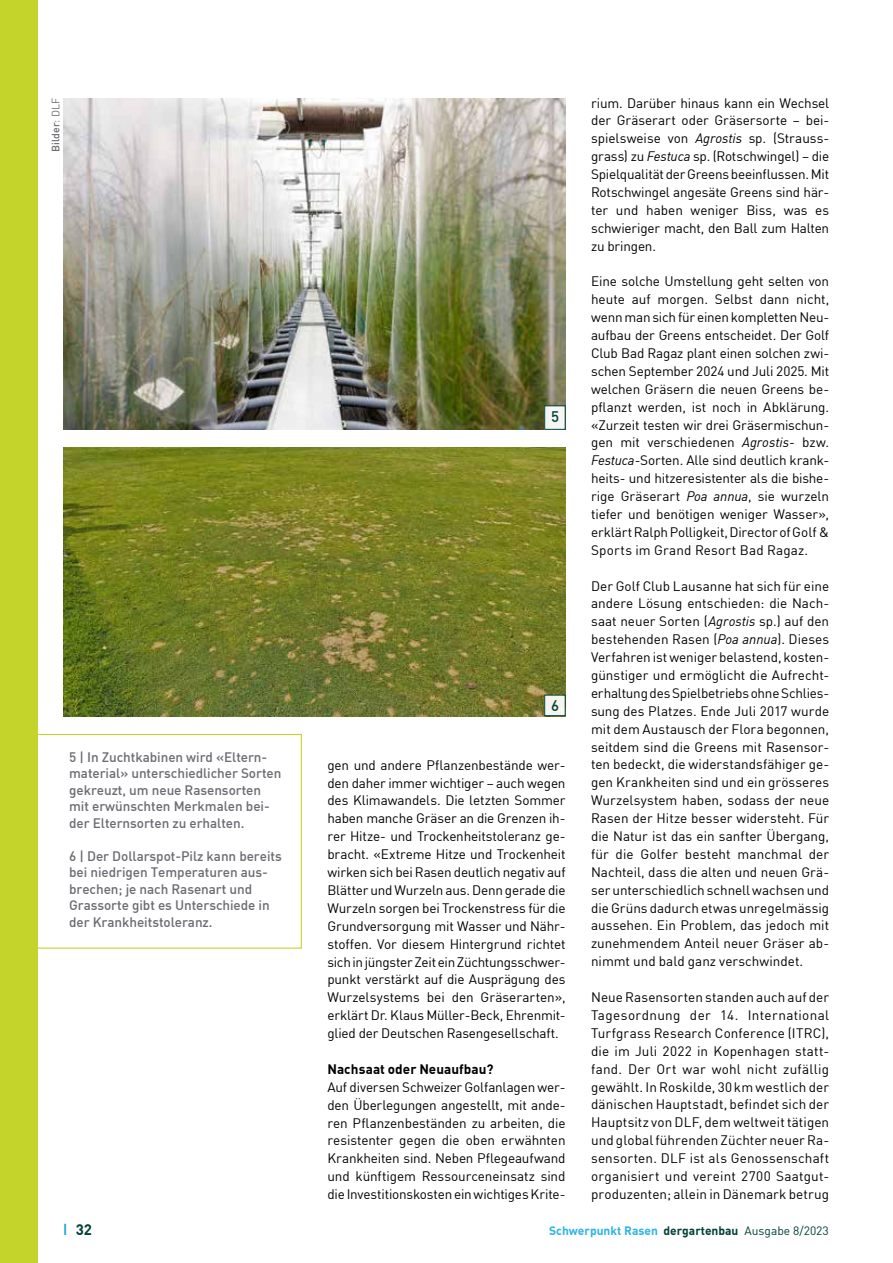
<style>
.page{position:relative;width:893px;height:1263px;background:#fff}
.page>*{position:absolute;margin:0;border:0;box-sizing:border-box;transform-origin:0 0}
.t1{font:700 15px "DIN Offc Pro";color:#004137}
.t2{font:500 15px "DIN Offc Pro";color:#004137}
.t3{font:13.5px/17.9px "DIN Offc Pro";color:#000;text-align:justify}
.t4{font:500 13.5px/16.5px "DIN Offc Pro";letter-spacing:-.005em;color:#6b6a71}
.t5{font:700 13.5px "DIN Offc Pro";letter-spacing:.005em;color:#000}
.t6{font:700 12px "DIN Offc Pro";color:#2eb3e7}
.t7{font:500 10.5px "DIN Offc Pro";color:#6b6a71}
.s1{font-weight:400}
.s2{font-style:italic}
.s3{color:#004137}
.s4{font-weight:400;color:#004137}
</style>
<div class="page">
<svg style="left:64px;top:1224px;width:2px;height:11px"></svg>
<img style="left:64px;top:99px;width:502px;height:331px">
<img style="left:63px;top:448px;width:503px;height:268px">
<svg style="left:37px;top:734px;width:265px;height:215px"></svg>
<div style="left:545px;top:406px;width:20px;height:23px;background:#f6f5f3"></div>
<div style="left:544px;top:405px;width:22px;height:25px;border:1px solid #004137"></div>
<div style="left:545px;top:695px;width:20px;height:21px;background:#f4f5f0"></div>
<div style="left:544px;top:695px;width:22px;height:21px;border:1px solid #004137"></div>
<div style="left:0;top:0;width:37px;height:1263px;background:#c5d42b"></div>
<p class="t7" style="left:47px;top:152px;width:55px;rotate:-90deg">Bilder<span class="s1">: DLF</span></p>
<p class="t4" style="left:69px;top:747px;width:214px">5 | In Zuchtkabinen wird «Eltern&shy;material» unterschiedlicher Sorten gekreuzt, um neue Rasensorten mit erwünschten Merkmalen bei&shy;der Elternsorten zu erhalten.</p>
<p class="t4" style="left:69px;top:846px;width:214px">6 | Der Dollarspot-Pilz kann bereits bei niedrigen Temperaturen aus&shy;brechen; je nach Rasenart und<br>Grassorte gibt es Unterschiede in der Krankheitstoleranz.</p>
<p class="t2" style="left:551px;top:404px;width:9px">5</p>
<p class="t2" style="left:551px;top:693px;width:9px">6</p>
<p class="t3" style="left:327px;top:754px;width:240px">gen und andere Pflanzenbestände wer&shy;den daher immer wichtiger – auch wegen des Klimawandels. Die letzten Sommer haben manche Gräser an die Grenzen ih&shy;rer Hitze- und Trockenheitstoleranz ge&shy;bracht. «Extreme Hitze und Trockenheit wirken sich bei Rasen deutlich negativ auf Blätter und Wurzeln aus. Denn gerade die Wurzeln sorgen bei Trockenstress für die Grundversorgung mit Wasser und Nähr&shy;stoffen. Vor diesem Hintergrund richtet sich in jüngster Zeit ein Züchtungsschwer&shy;punkt verstärkt auf die Ausprägung des Wurzelsystems bei den Gräserarten», erklärt Dr. Klaus Müller-Beck, Ehrenmit&shy;glied der Deutschen Rasengesellschaft.</p>
<p class="t5" style="left:327px;top:1058px;width:168px">Nachsaat oder Neuaufbau?</p>
<p class="t3" style="left:327px;top:1076px;width:240px">Auf diversen Schweizer Golfanlagen wer&shy;den Überlegungen angestellt, mit ande&shy;ren Pflanzenbeständen zu arbeiten, die resistenter gegen die oben erwähnten Krankheiten sind. Neben Pflegeaufwand und künftigem Ressourceneinsatz sind die Investitionskosten ein wichtiges Krite-</p>
<p class="t3" style="left:591px;top:92px;width:240px">rium. Darüber hinaus kann ein Wechsel der Gräserart oder Gräsersorte – bei&shy;spielsweise von <span class="s2">Agrostis</span> sp. (Strauss&shy;grass) zu <span class="s2">Festuca</span> sp. (Rotschwingel) – die Spielqualität der Greens beeinflussen. Mit Rotschwingel angesäte Greens sind här&shy;ter und haben weniger Biss, was es schwieriger macht, den Ball zum Halten zu bringen.</p>
<p class="t3" style="left:591px;top:271px;width:240px">Eine solche Umstellung geht selten von heute auf morgen. Selbst dann nicht, wenn man sich für einen kompletten Neu&shy;aufbau der Greens entscheidet. Der Golf Club Bad Ragaz plant einen solchen zwi&shy;schen September 2024 und Juli 2025. Mit welchen Gräsern die neuen Greens be&shy;pflanzt werden, ist noch in Abklärung. «Zurzeit testen wir drei Gräsermischun&shy;gen mit verschiedenen <span class="s2">Agrostis</span>- bzw.<br><span class="s2">Festuca</span>-Sorten. Alle sind deutlich krank&shy;heits- und hitzeresistenter als die bishe&shy;rige Gräserart <span class="s2">Poa annua</span>, sie wurzeln tiefer und benötigen weniger Wasser», erklärt Ralph Polligkeit, Director of Golf &amp; Sports im Grand Resort Bad Ragaz.</p>
<p class="t3" style="left:591px;top:575px;width:240px;text-align:left">Der Golf Club Lausanne hat sich für eine andere Lösung entschieden: die Nach&shy;saat neuer Sorten (<span class="s2">Agrostis</span> sp.) auf den bestehenden Rasen (<span class="s2">Poa annua</span>). Dieses Verfahren ist weniger belastend, kosten&shy;günstiger und ermöglicht die Aufrecht&shy;erhaltung des Spielbetriebs ohne Schlies&shy;sung des Platzes. Ende Juli 2017 wurde mit dem Austausch der Flora begonnen, seitdem sind die Greens mit Rasensor&shy;ten bedeckt, die widerstandsfähiger ge&shy;gen Krankheiten sind und ein grösseres Wurzelsystem haben, sodass der neue Rasen der Hitze besser widersteht. Für die Natur ist das ein sanfter Übergang, für die Golfer besteht manchmal der Nachteil, dass die alten und neuen Grä&shy;ser unterschiedlich schnell wachsen und die Grüns dadurch etwas unregelmässig aussehen. Ein Problem, das jedoch mit zunehmendem Anteil neuer Gräser ab&shy;nimmt und bald ganz verschwindet.</p>
<p class="t3" style="left:591px;top:987px;width:240px">Neue Rasensorten standen auch auf der Tagesordnung der 14. International Turfgrass Research Conference (ITRC), die im Juli 2022 in Kopenhagen statt&shy;fand. Der Ort war wohl nicht zufällig gewählt. In Roskilde, 30km westlich der dänischen Hauptstadt, befindet sich der Hauptsitz von DLF, dem weltweit tätigen und global führenden Züchter neuer Ra&shy;sensorten. DLF ist als Genossenschaft organisiert und vereint 2700 Saatgut&shy;produzenten; allein in Dänemark betrug</p>
<p class="t1" style="left:76px;top:1217px;width:18px">32</p>
<p class="t6" style="left:549px;top:1220px;width:281px">Schwerpunkt Rasen <span class="s3">dergartenbau</span> <span class="s4">Ausgabe 8/2023</span></p>
</div>
